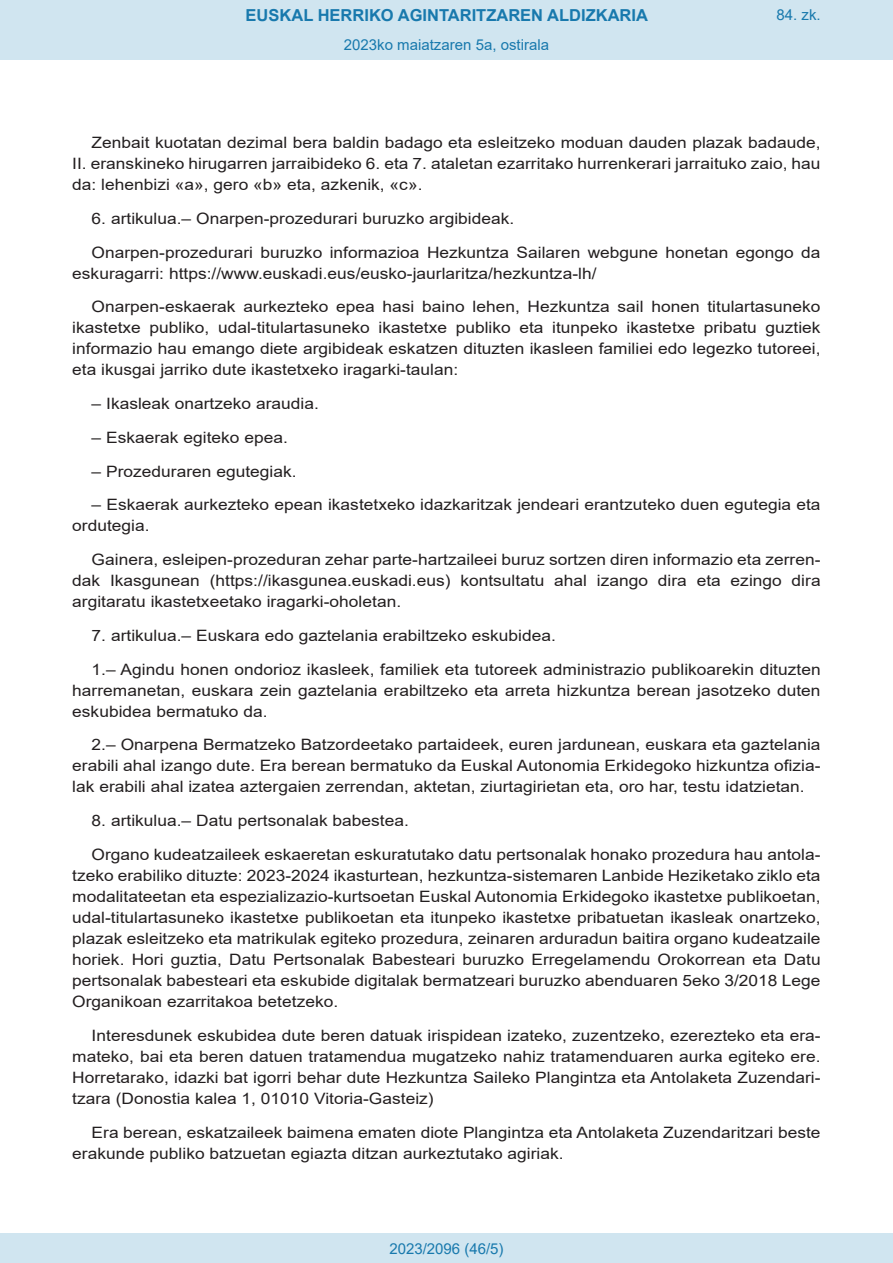
<style>
.page{position:relative;width:893px;height:1263px;background:#fff}
.page>*{position:absolute;margin:0;border:0;box-sizing:border-box;transform-origin:0 0}
.t1{font:700 16.5px "Arial";color:#1879ad}
.BOPVDetalle{font:15.6px/21px "Arial";color:#231f20;text-align:justify;scale:1.11 1}
.Paginacion_Centro{font:15px "Arial";color:#1879ad}
</style>
<div class="page">
<div style="left:0;top:0;width:893px;height:60px;background:#d0e5f0"></div>
<div style="left:0;top:1233px;width:893px;height:30px;background:#d0e5f0"></div>
<p class="t1" style="left:246px;top:3px;width:404px">EUSKAL HERRIKO AGINTARITZAREN ALDIZKARIA</p>
<p class="Paginacion_Centro" style="left:344px;top:35px;width:207px">2023ko maiatzaren 5a, ostirala</p>
<p class="Paginacion_Centro" style="left:776px;top:5px;width:46px">84. zk.</p>
<p class="BOPVDetalle" style="left:72px;top:132px;width:676px;text-indent:19px">Zenbait kuotatan dezimal bera baldin badago eta esleitzeko moduan dauden plazak badaude, II. eranskineko hirugarren jarraibideko 6. eta 7. ataletan ezarritako hurrenkerari jarraituko zaio, hau da: lehenbizi «a», gero «b» eta, azkenik, «c».</p>
<p class="BOPVDetalle" style="left:92px;top:208px;width:382px">6. artikulua.– Onarpen-prozedurari buruzko argibideak.</p>
<p class="BOPVDetalle" style="left:72px;top:242px;width:676px;text-indent:19px">Onarpen-prozedurari buruzko informazioa Hezkuntza Sailaren webgune honetan egongo da eskuragarri: https://www.euskadi.eus/eusko-jaurlaritza/hezkuntza-lh/</p>
<p class="BOPVDetalle" style="left:72px;top:296px;width:676px;text-indent:19px">Onarpen-eskaerak aurkezteko epea hasi baino lehen, Hezkuntza sail honen titulartasuneko ikastetxe publiko, udal-titulartasuneko ikastetxe publiko eta itunpeko ikastetxe pribatu guztiek informazio hau emango diete argibideak eskatzen dituzten ikasleen familiei edo legezko tutoreei, eta ikusgai jarriko dute ikastetxeko iragarki-taulan:</p>
<p class="BOPVDetalle" style="left:92px;top:393px;width:206px">– Ikasleak onartzeko araudia.</p>
<p class="BOPVDetalle" style="left:92px;top:427px;width:178px">– Eskaerak egiteko epea.</p>
<p class="BOPVDetalle" style="left:92px;top:461px;width:186px">– Prozeduraren egutegiak.</p>
<p class="BOPVDetalle" style="left:72px;top:494px;width:676px;text-indent:19px">– Eskaerak aurkezteko epean ikastetxeko idazkaritzak jendeari erantzuteko duen egutegia eta ordutegia.</p>
<p class="BOPVDetalle" style="left:72px;top:549px;width:676px;text-indent:19px">Gainera, esleipen-prozeduran zehar parte-hartzaileei buruz sortzen diren informazio eta zerren&shy;dak Ikasgunean (https://ikasgunea.euskadi.eus) kontsultatu ahal izango dira eta ezingo dira argitaratu ikastetxeetako iragarki-oholetan.</p>
<p class="BOPVDetalle" style="left:92px;top:625px;width:420px">7. artikulua.– Euskara edo gaztelania erabiltzeko eskubidea.</p>
<p class="BOPVDetalle" style="left:72px;top:659px;width:676px;text-indent:19px">1.– Agindu honen ondorioz ikasleek, familiek eta tutoreek administrazio publikoarekin dituzten harremanetan, euskara zein gaztelania erabiltzeko eta arreta hizkuntza berean jasotzeko duten eskubidea bermatuko da.</p>
<p class="BOPVDetalle" style="left:72px;top:734px;width:676px;text-indent:19px">2.– Onarpena Bermatzeko Batzordeetako partaideek, euren jardunean, euskara eta gaztelania erabili ahal izango dute. Era berean bermatuko da Euskal Autonomia Erkidegoko hizkuntza ofizia&shy;lak erabili ahal izatea aztergaien zerrendan, aktetan, ziurtagirietan eta, oro har, testu idatzietan.</p>
<p class="BOPVDetalle" style="left:92px;top:810px;width:287px">8. artikulua.– Datu pertsonalak babestea.</p>
<p class="BOPVDetalle" style="left:72px;top:844px;width:676px;text-indent:19px">Organo kudeatzaileek eskaeretan eskuratutako datu pertsonalak honako prozedura hau antola&shy;tzeko erabiliko dituzte: 2023-2024 ikasturtean, hezkuntza-sistemaren Lanbide Heziketako ziklo eta modalitateetan eta espezializazio-kurtsoetan Euskal Autonomia Erkidegoko ikastetxe publikoetan, udal-titulartasuneko ikastetxe publikoetan eta itunpeko ikastetxe pribatuetan ikasleak onartzeko, plazak esleitzeko eta matrikulak egiteko prozedura, zeinaren arduradun baitira organo kudeatzaile horiek. Hori guztia, Datu Pertsonalak Babesteari buruzko Erregelamendu Orokorrean eta Datu pertsonalak babesteari eta eskubide digitalak bermatzeari buruzko abenduaren 5eko 3/2018 Lege Organikoan ezarritakoa betetzeko.</p>
<p class="BOPVDetalle" style="left:72px;top:1025px;width:676px;text-indent:19px">Interesdunek eskubidea dute beren datuak irispidean izateko, zuzentzeko, ezerezteko eta era&shy;mateko, bai eta beren datuen tratamendua mugatzeko nahiz tratamenduaren aurka egiteko ere.<br>Horretarako, idazki bat igorri behar dute Hezkuntza Saileko Plangintza eta Antolaketa Zuzendari&shy;tzara (Donostia kalea 1, 01010 Vitoria-Gasteiz)</p>
<p class="BOPVDetalle" style="left:72px;top:1121px;width:676px;text-indent:19px">Era berean, eskatzaileek baimena ematen diote Plangintza eta Antolaketa Zuzendaritzari beste erakunde publiko batzuetan egiazta ditzan aurkeztutako agiriak.</p>
<p class="Paginacion_Centro" style="left:389px;top:1238px;width:116px">2023/2096 (46/5)</p>
</div>
